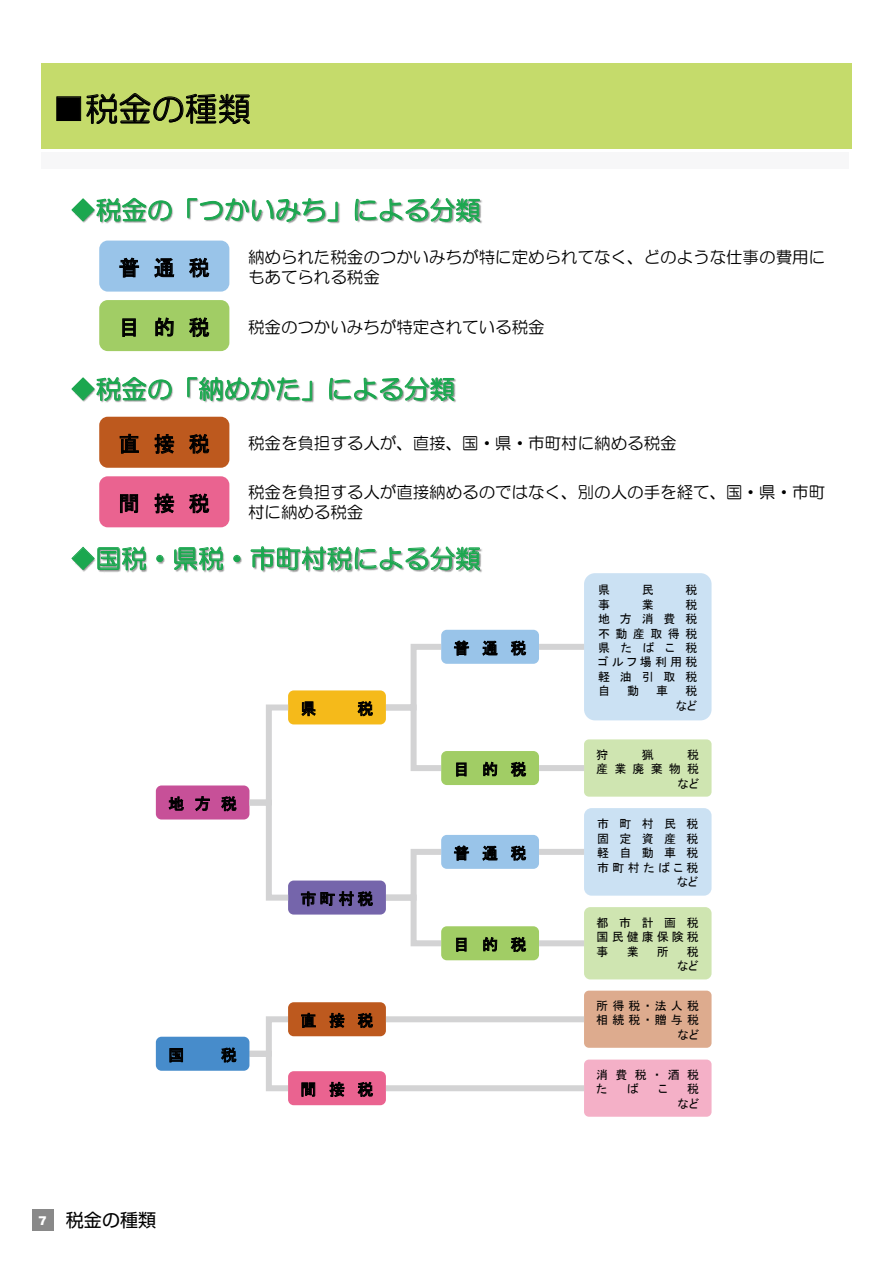
<style>
.page{position:relative;width:893px;height:1263px;background:#fff}
.page>*{position:absolute;margin:0;border:0;box-sizing:border-box;transform-origin:0 0}
.t1{font:33px "HG Maru Gothic MPRO";letter-spacing:.005em;color:#000}
.t2{font:25.5px "HG Maru Gothic MPRO";letter-spacing:.005em;color:#1ba74f}
.t3{font:21px "MS P Gothic";letter-spacing:.67em;color:#000}
.t4{font:18px "Shin Go Pr 6";color:#000}
.t5{font:16.5px/19.8px "HG Maru Gothic MPRO";color:#000}
.t6{font:15.75px "MS P Gothic";letter-spacing:.81em;color:#000}
.t7{font:12px/14.4px "MS P Gothic";letter-spacing:.465em;color:#000;text-align:right}
.t8{font:12px/14.4px "MS P Gothic";letter-spacing:.865em;color:#000;text-align:right}
.t9{font:12px/14.4px "MS P Gothic";letter-spacing:.345em;color:#000;text-align:right}
.t10{font:12px/14.4px "MS P Gothic";letter-spacing:.52em;color:#000;text-align:right}
</style>
<div class="page">
<div style="left:41px;top:64px;width:810px;height:85px;background:#c5db6b"></div>
<div style="left:56px;top:96px;width:25px;height:25px;border:1px solid #000"></div>
<svg style="left:86px;top:93px;width:164px;height:31px"></svg>
<div style="left:41px;top:152px;width:808px;height:17px;background:#f7f7f8"></div>
<img style="left:83px;top:200px;width:399px;height:42px">
<svg style="left:71px;top:197px;width:101px;height:25px"></svg>
<svg style="left:187px;top:198px;width:151px;height:24px"></svg>
<svg style="left:355px;top:198px;width:125px;height:24px"></svg>
<div style="left:99px;top:241px;width:130px;height:51px;background:#99c4e9;border-radius:9px"></div>
<svg style="left:119px;top:257px;width:20px;height:21px"></svg>
<svg style="left:154px;top:258px;width:20px;height:20px"></svg>
<svg style="left:189px;top:258px;width:20px;height:20px"></svg>
<div style="left:99px;top:300px;width:130px;height:51px;background:#a1cd65;border-radius:9px"></div>
<svg style="left:122px;top:318px;width:14px;height:19px"></svg>
<svg style="left:155px;top:317px;width:19px;height:35px"></svg>
<svg style="left:189px;top:317px;width:20px;height:20px"></svg>
<img style="left:83px;top:379px;width:373px;height:42px">
<svg style="left:71px;top:376px;width:101px;height:25px"></svg>
<svg style="left:187px;top:376px;width:125px;height:25px"></svg>
<svg style="left:329px;top:377px;width:126px;height:24px"></svg>
<div style="left:99px;top:417px;width:130px;height:51px;background:#bd591e;border-radius:9px"></div>
<svg style="left:120px;top:434px;width:19px;height:20px"></svg>
<svg style="left:154px;top:434px;width:20px;height:20px"></svg>
<svg style="left:189px;top:434px;width:20px;height:20px"></svg>
<div style="left:99px;top:476px;width:130px;height:51px;background:#ea6390;border-radius:9px"></div>
<svg style="left:120px;top:494px;width:18px;height:19px"></svg>
<svg style="left:154px;top:493px;width:20px;height:20px"></svg>
<svg style="left:189px;top:493px;width:20px;height:21px"></svg>
<img style="left:82px;top:546px;width:400px;height:27px">
<svg style="left:71px;top:546px;width:75px;height:24px"></svg>
<svg style="left:156px;top:555px;width:8px;height:7px"></svg>
<svg style="left:174px;top:547px;width:49px;height:24px"></svg>
<svg style="left:233px;top:555px;width:8px;height:7px"></svg>
<svg style="left:250px;top:546px;width:230px;height:25px"></svg>
<svg style="left:243px;top:1016px;width:51px;height:76px"></svg>
<svg style="left:380px;top:849px;width:61px;height:98px"></svg>
<div style="left:288px;top:1071px;width:98px;height:34px;background:#ea6390;border-radius:6px"></div>
<svg style="left:301px;top:1082px;width:14px;height:15px"></svg>
<svg style="left:329px;top:1082px;width:15px;height:15px"></svg>
<svg style="left:358px;top:1082px;width:15px;height:15px"></svg>
<div style="left:288px;top:1002px;width:98px;height:34px;background:#bd591e;border-radius:6px"></div>
<svg style="left:301px;top:1013px;width:15px;height:15px"></svg>
<svg style="left:329px;top:1013px;width:15px;height:15px"></svg>
<svg style="left:358px;top:1013px;width:15px;height:15px"></svg>
<div style="left:441px;top:835px;width:98px;height:34px;background:#99c4e9;border-radius:6px"></div>
<svg style="left:454px;top:845px;width:15px;height:16px"></svg>
<svg style="left:482px;top:846px;width:16px;height:15px"></svg>
<svg style="left:511px;top:845px;width:15px;height:16px"></svg>
<div style="left:441px;top:926px;width:98px;height:34px;background:#a1cd65;border-radius:6px"></div>
<svg style="left:456px;top:938px;width:11px;height:14px"></svg>
<svg style="left:483px;top:937px;width:14px;height:24px"></svg>
<svg style="left:511px;top:937px;width:15px;height:15px"></svg>
<div style="left:288px;top:880px;width:98px;height:34px;background:#7565ab;border-radius:6px"></div>
<svg style="left:301px;top:891px;width:72px;height:15px"></svg>
<div style="left:288px;top:690px;width:98px;height:34px;background:#f5ba1a;border-radius:6px"></div>
<svg style="left:301px;top:701px;width:15px;height:15px"></svg>
<svg style="left:358px;top:701px;width:15px;height:15px"></svg>
<div style="left:156px;top:785px;width:93px;height:34px;background:#c75098;border-radius:6px"></div>
<svg style="left:169px;top:796px;width:15px;height:15px"></svg>
<svg style="left:195px;top:796px;width:15px;height:15px"></svg>
<svg style="left:221px;top:796px;width:15px;height:15px"></svg>
<div style="left:156px;top:1037px;width:93px;height:34px;background:#478ccb;border-radius:6px"></div>
<svg style="left:169px;top:1048px;width:14px;height:14px"></svg>
<svg style="left:221px;top:1047px;width:15px;height:15px"></svg>
<div style="left:584px;top:573px;width:128px;height:147px;background:#cbe1f3;border-radius:11px"></div>
<div style="left:584px;top:808px;width:128px;height:88px;background:#cbe1f3;border-radius:8px"></div>
<div style="left:584px;top:739px;width:128px;height:58px;background:#cfe5b1;border-radius:5px"></div>
<div style="left:584px;top:907px;width:128px;height:72px;background:#cfe5b1;border-radius:6px"></div>
<div style="left:584px;top:991px;width:128px;height:57px;background:#ddab8e;border-radius:5px"></div>
<div style="left:584px;top:1059px;width:128px;height:58px;background:#f4b0c7;border-radius:5px"></div>
<svg style="left:380px;top:644px;width:63px;height:127px"></svg>
<div style="left:441px;top:630px;width:98px;height:34px;background:#99c4e9;border-radius:6px"></div>
<svg style="left:454px;top:640px;width:15px;height:16px"></svg>
<svg style="left:482px;top:641px;width:16px;height:15px"></svg>
<svg style="left:511px;top:640px;width:15px;height:16px"></svg>
<div style="left:441px;top:751px;width:98px;height:34px;background:#a1cd65;border-radius:6px"></div>
<svg style="left:456px;top:762px;width:11px;height:15px"></svg>
<svg style="left:483px;top:762px;width:14px;height:15px"></svg>
<svg style="left:511px;top:762px;width:15px;height:15px"></svg>
<svg style="left:243px;top:701px;width:51px;height:203px"></svg>
<div style="left:539px;top:644px;width:45px;height:6px;background:#d3d3d4"></div>
<div style="left:539px;top:765px;width:45px;height:6px;background:#d3d3d4"></div>
<div style="left:539px;top:849px;width:45px;height:6px;background:#d3d3d4"></div>
<div style="left:386px;top:1016px;width:198px;height:6px;background:#d3d3d4"></div>
<div style="left:539px;top:940px;width:45px;height:6px;background:#d3d3d4"></div>
<div style="left:386px;top:1085px;width:198px;height:6px;background:#d3d3d4"></div>
<div style="left:32px;top:1210px;width:21px;height:21px;background:#898989"></div>
<h1 class="t1" style="left:52px;top:92px;width:200px">■税金の種類</h1>
<h2 class="t2" style="left:70px;top:197px;width:412px">◆税金の「つかいみち」による分類</h2>
<p class="t3" style="left:119px;top:257px;width:93px">普通税</p>
<p class="t5" style="left:248px;top:247px;width:579px">納められた税金のつかいみちが特に定められてなく、どのような仕事の費用にもあてられる税金</p>
<p class="t3" style="left:119px;top:317px;width:93px">目的税</p>
<p class="t5" style="left:248px;top:317px;width:298px">税金のつかいみちが特定されている税金</p>
<h2 class="t2" style="left:70px;top:376px;width:386px">◆税金の「納めかた」による分類</h2>
<p class="t3" style="left:119px;top:433px;width:93px">直接税</p>
<p class="t5" style="left:248px;top:433px;width:430px">税金を負担する人が、直接、国・県・市町村に納める税金</p>
<p class="t3" style="left:119px;top:493px;width:93px">間接税</p>
<p class="t5" style="left:248px;top:482px;width:579px">税金を負担する人が直接納めるのではなく、別の人の手を経て、国・県・市町村に納める税金</p>
<h2 class="t2" style="left:70px;top:546px;width:412px">◆国税・県税・市町村税による分類</h2>
<p class="t6" style="left:168px;top:796px;width:70px">地方税</p>
<p class="t6" style="left:168px;top:1047px;width:17px">国</p>
<p class="t6" style="left:221px;top:1047px;width:17px">税</p>
<p class="t4" style="left:38px;top:1206px;width:119px"><sup>7</sup> 税金の種類</p>
<p class="t6" style="left:301px;top:701px;width:17px">県</p>
<p class="t6" style="left:357px;top:701px;width:17px">税</p>
<p class="t6" style="left:301px;top:891px;width:74px">市町村税</p>
<p class="t6" style="left:301px;top:1012px;width:74px">直接税</p>
<p class="t6" style="left:301px;top:1081px;width:74px">間接税</p>
<p class="t6" style="left:454px;top:640px;width:74px">普通税</p>
<p class="t6" style="left:454px;top:761px;width:74px">目的税</p>
<p class="t6" style="left:454px;top:845px;width:74px">普通税</p>
<p class="t6" style="left:454px;top:936px;width:74px">目的税</p>
<p class="t7" style="left:598px;top:583px;width:13px">県</p>
<p class="t7" style="left:642px;top:583px;width:13px">民</p>
<p class="t7" style="left:685px;top:583px;width:13px">税</p>
<p class="t7" style="left:598px;top:597px;width:13px">事</p>
<p class="t7" style="left:642px;top:597px;width:13px">業</p>
<p class="t7" style="left:598px;top:597px;width:101px;text-align:justify;text-indent:87px">税地方消費税不動産取得税県たばこ税ゴルフ場利用税軽油引取税自</p>
<p class="t7" style="left:627px;top:684px;width:13px">動</p>
<p class="t7" style="left:656px;top:684px;width:13px">車</p>
<p class="t7" style="left:676px;top:684px;width:23px">税など</p>
<p class="t7" style="left:596px;top:747px;width:13px">狩</p>
<p class="t7" style="left:642px;top:747px;width:13px">猟</p>
<p class="t10" style="left:596px;top:747px;width:105px">税<br>産業廃棄物税など</p>
<p class="t8" style="left:597px;top:817px;width:103px">市町村民税固定資産税軽自動車税市町村たばこ税など</p>
<p class="t7" style="left:597px;top:915px;width:104px;text-align:justify">都市計画税国民健康保険税事</p>
<p class="t7" style="left:627px;top:944px;width:13px">業</p>
<p class="t7" style="left:657px;top:944px;width:13px">所</p>
<p class="t7" style="left:677px;top:944px;width:23px">税など</p>
<p class="t9" style="left:596px;top:998px;width:105px">所得税・法人税相続税・贈与税など</p>
<p class="t7" style="left:596px;top:1067px;width:104px;text-align:left">消費税・酒税た</p>
<p class="t7" style="left:627px;top:1082px;width:13px">ば</p>
<p class="t7" style="left:658px;top:1082px;width:11px">こ</p>
<p class="t7" style="left:678px;top:1082px;width:23px">税など</p>
</div>
